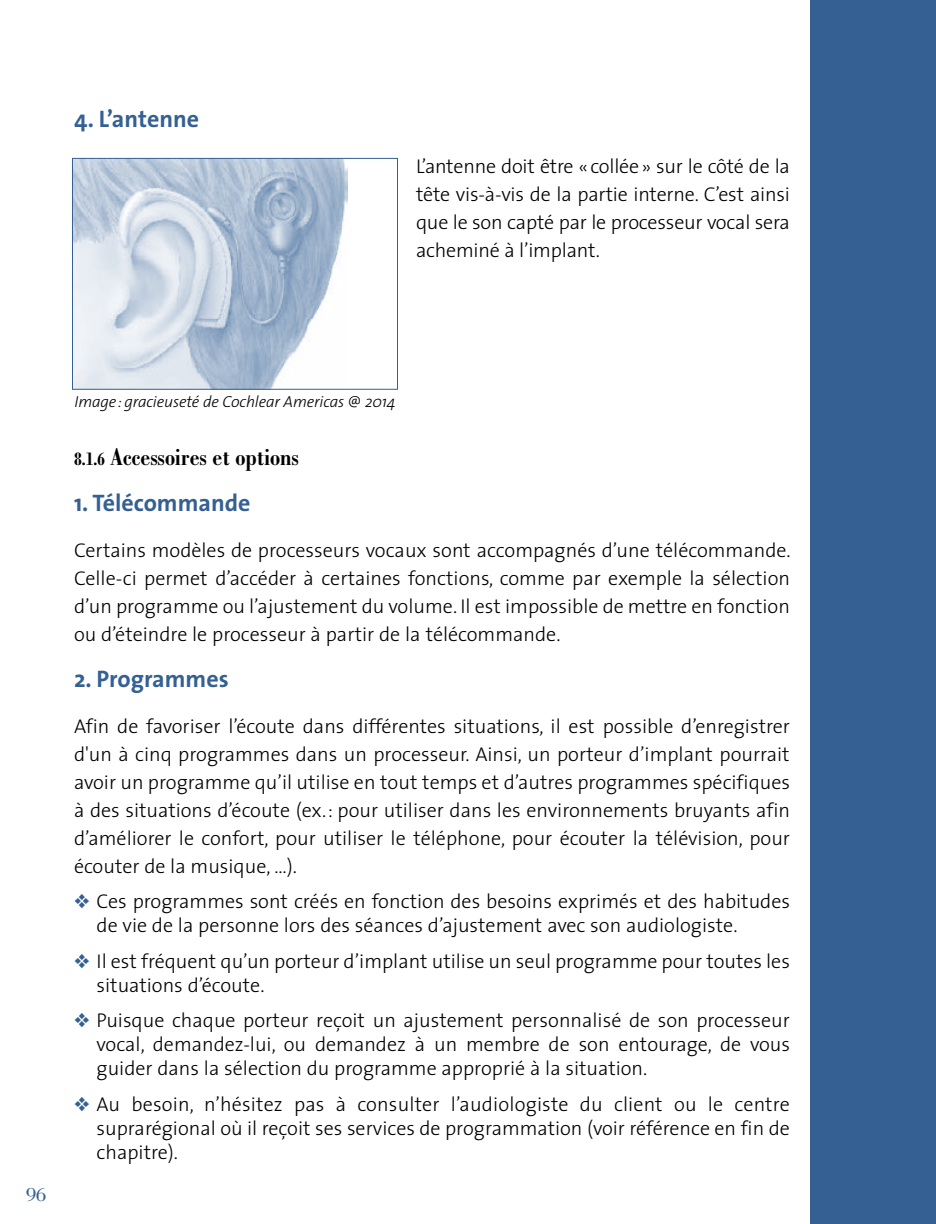
<style>
.page{position:relative;width:936px;height:1224px;background:#fff}
.page>*{position:absolute;margin:0;border:0;box-sizing:border-box;transform-origin:0 0}
.t1{font:700 condensed 26px "Bodoni";color:#000}
.t2{font:700 24px "The Sans";color:#346094}
.t3{font:300 20px/28px "The Sans";color:#000;text-align:justify}
.t4{font:20px "Bodoni";color:#346094}
.t5{font:italic 300 16px "The Sans";letter-spacing:-.01em;color:#000}
.s1{font-size:20px}
.s2{color:#346094}
</style>
<div class="page">
<div style="left:810px;top:0;width:126px;height:1224px;background:#346094"></div>
<img style="left:74px;top:160px;width:274px;height:228px">
<div style="left:72px;top:158px;width:326px;height:232px;border:1px solid #346094"></div>
<p class="t2" style="left:74px;top:99px;width:127px">4. L’antenne</p>
<p class="t3" style="left:416px;top:152px;width:376px">L’antenne doit être «collée» sur le côté de la tête vis-à-vis de la partie interne. C’est ainsi que le son capté par le processeur vocal sera acheminé à l’implant.</p>
<p class="t4" style="left:26px;top:1184px;width:21px">96</p>
<p class="t5" style="left:74px;top:388px;width:323px">Image: gracieuseté de Cochlear Americas @ 2014</p>
<h1 class="t1" style="left:74px;top:442px;width:227px"><span class="s1">8.1.6</span> Accessoires et options</h1>
<p class="t2" style="left:74px;top:482px;width:178px">1. Télécommande</p>
<p class="t3" style="left:74px;top:535px;width:718px">Certains modèles de processeurs vocaux sont accompagnés d’une télécommande.<br>Celle-ci permet d’accéder à certaines fonctions, comme par exemple la sélection d’un programme ou l’ajustement du volume. Il est impossible de mettre en fonction ou d’éteindre le processeur à partir de la télécommande.</p>
<p class="t2" style="left:74px;top:658px;width:156px">2. Programmes</p>
<p class="t3" style="left:74px;top:711px;width:718px">Afin de favoriser l’écoute dans différentes situations, il est possible d’enregistrer d'un à cinq programmes dans un processeur. Ainsi, un porteur d’implant pourrait avoir un programme qu’il utilise en tout temps et d’autres programmes spécifiques à des situations d’écoute (ex.: pour utiliser dans les environnements bruyants afin d’améliorer le confort, pour utiliser le téléphone, pour écouter la télévision, pour écouter de la musique, …).</p>
<p class="t3" style="left:97px;top:889px;width:695px;line-height:24px;text-indent:-23px"><span class="s2">❖</span> Ces programmes sont créés en fonction des besoins exprimés et des habitudes de vie de la personne lors des séances d’ajustement avec son audiologiste.</p>
<p class="t3" style="left:97px;top:948px;width:695px;line-height:24px;text-indent:-23px"><span class="s2">❖</span> Il est fréquent qu’un porteur d’implant utilise un seul programme pour toutes les situations d’écoute.</p>
<p class="t3" style="left:97px;top:1008px;width:695px;line-height:24px;text-indent:-23px"><span class="s2">❖</span> Puisque chaque porteur reçoit un ajustement personnalisé de son processeur vocal, demandez-lui, ou demandez à un membre de son entourage, de vous guider dans la sélection du programme approprié à la situation.</p>
<p class="t3" style="left:97px;top:1091px;width:695px;line-height:24px;text-indent:-23px"><span class="s2">❖</span> Au besoin, n’hésitez pas à consulter l’audiologiste du client ou le centre suprarégional où il reçoit ses services de programmation (voir référence en fin de chapitre).</p>
</div>
